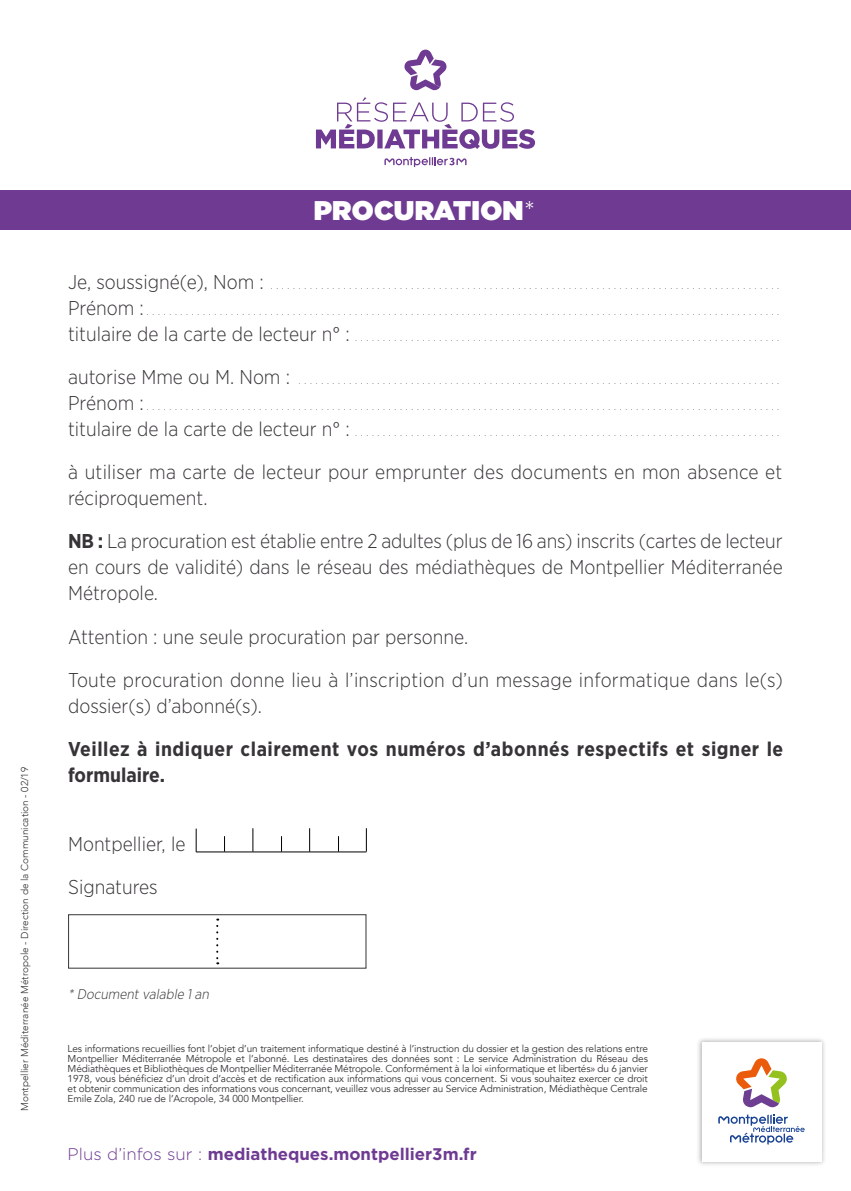
<style>
.page{position:relative;width:851px;height:1191px;background:#fff}
.page>*{position:absolute;margin:0;border:0;box-sizing:border-box;transform-origin:0 0}
.t1{font:900 27px "Gotham";letter-spacing:.01em;color:#fff}
.t2{font:300 20px/26px "Gotham Narrow";color:#373437}
.t3{font:700 20px/26px "Gotham Narrow";letter-spacing:.025em;color:#373437}
.t4{font:700 16.8px "Gotham";color:#6f3b92}
.t5{font:italic 300 14px "Gotham Narrow";color:#373437}
.t6{font:10px/10px "Avenir";letter-spacing:-.01em;color:#373437;text-align:justify}
.t7{font:300 10px "Avenir";color:#373437}
.t8{font:300 9px "Gotham Narrow";color:#373437}
.s1{font-weight:300}
.s2{font-weight:700}
</style>
<div class="page">
<svg style="left:316px;top:97px;width:219px;height:52px"></svg>
<svg style="left:404px;top:50px;width:43px;height:40px"></svg>
<svg style="left:384px;top:157px;width:82px;height:10px"></svg>
<div style="left:0;top:190px;width:850px;height:40px;background:#6f3b92"></div>
<img style="left:698px;top:1039px;width:127px;height:126px">
<svg style="left:701px;top:1041px;width:120px;height:120px"></svg>
<hr style="left:196px;top:851px;width:170px;height:1px;background:#000">
<svg style="left:196px;top:828px;width:1px;height:24px"></svg>
<svg style="left:252px;top:828px;width:1px;height:23px"></svg>
<svg style="left:309px;top:828px;width:1px;height:23px"></svg>
<svg style="left:224px;top:836px;width:1px;height:15px"></svg>
<svg style="left:281px;top:836px;width:1px;height:15px"></svg>
<svg style="left:338px;top:836px;width:1px;height:15px"></svg>
<svg style="left:366px;top:828px;width:1px;height:23px"></svg>
<div style="left:68px;top:914px;width:298px;height:54px;border:1px solid #373437"></div>
<svg style="left:216px;top:918px;width:2px;height:46px"></svg>
<p class="t7" style="left:19px;top:1111px;width:345px;rotate:-90deg">Montpellier Méditerranée Métropole - Direction de la Communication - 02/19</p>
<h1 class="t1" style="left:314px;top:191px;width:223px">PROCURATION<span class="s1">*</span></h1>
<h2 class="t2" style="left:68px;top:269px;width:197px">Je, soussigné(e), Nom :</h2>
<p class="t8" style="left:271px;top:281px;width:504px">. . . . . . . . . . . . . . . . . . . . . . . . . . . . . . . . . . . . . . . . . . . . . . . . . . . . . . . . . . . . . . . . . . . . . . . . . . . . . . . . . . . . . . . . . .</p>
<h2 class="t2" style="left:68px;top:295px;width:77px">Prénom :</h2>
<p class="t8" style="left:147px;top:307px;width:628px">. . . . . . . . . . . . . . . . . . . . . . . . . . . . . . . . . . . . . . . . . . . . . . . . . . . . . . . . . . . . . . . . . . . . . . . . . . . . . . . . . . . . . . . . . . . . . . . . . . . . . . . . . . . . . . . .</p>
<h2 class="t2" style="left:68px;top:321px;width:283px">titulaire de la carte de lecteur n° :</h2>
<p class="t8" style="left:355px;top:333px;width:420px">. . . . . . . . . . . . . . . . . . . . . . . . . . . . . . . . . . . . . . . . . . . . . . . . . . . . . . . . . . . . . . . . . . . . . . . . . . .</p>
<h2 class="t2" style="left:68px;top:364px;width:223px">autorise Mme ou M. Nom :</h2>
<p class="t8" style="left:299px;top:376px;width:476px">. . . . . . . . . . . . . . . . . . . . . . . . . . . . . . . . . . . . . . . . . . . . . . . . . . . . . . . . . . . . . . . . . . . . . . . . . . . . . . . . . . . . .</p>
<h2 class="t2" style="left:68px;top:390px;width:77px">Prénom :</h2>
<p class="t8" style="left:147px;top:402px;width:628px">. . . . . . . . . . . . . . . . . . . . . . . . . . . . . . . . . . . . . . . . . . . . . . . . . . . . . . . . . . . . . . . . . . . . . . . . . . . . . . . . . . . . . . . . . . . . . . . . . . . . . . . . . . . . . . . .</p>
<h2 class="t2" style="left:68px;top:416px;width:283px">titulaire de la carte de lecteur n° :</h2>
<p class="t8" style="left:355px;top:428px;width:420px">. . . . . . . . . . . . . . . . . . . . . . . . . . . . . . . . . . . . . . . . . . . . . . . . . . . . . . . . . . . . . . . . . . . . . . . . . . .</p>
<h2 class="t2" style="left:68px;top:459px;width:715px">à utiliser ma carte de lecteur pour emprunter des documents en mon absence et réciproquement.</h2>
<h2 class="t2" style="left:68px;top:528px;width:716px;text-align:justify"><span class="s2">NB :</span> La procuration est établie entre 2 adultes (plus de 16 ans) inscrits (cartes de lecteur en cours de validité) dans le réseau des médiathèques de Montpellier Méditerranée Métropole.</h2>
<h2 class="t2" style="left:68px;top:614px;width:716px;line-height:43px">Attention : une seule procuration par personne.<br>Toute procuration donne lieu à l’inscription d’un message informatique dans le(s)</h2>
<h2 class="t2" style="left:68px;top:692px;width:192px">dossier(s) d’abonné(s).</h2>
<h2 class="t3" style="left:68px;top:735px;width:716px">Veillez à indiquer clairement vos numéros d’abonnés respectifs et signer le formulaire.</h2>
<h2 class="t2" style="left:68px;top:821px;width:119px;line-height:43px">Montpellier, le<br>Signatures</h2>
<h3 class="t5" style="left:68px;top:985px;width:145px">*Documentvalable 1an</h3>
<p class="t6" style="left:68px;top:1043px;width:581px">Les informations recueillies font l’objet d’un traitement informatique destiné à l’instruction du dossier et la gestion des relations entre Montpellier Méditerranée Métropole et l’abonné. Les destinataires des données sont : Le service Administration du Réseau des Médiathèques et Bibliothèques de Montpellier Méditerranée Métropole. Conformément à la loi «informatique et libertés» du 6 janvier 1978, vous bénéficiez d’un droit d’accès et de rectification aux informations qui vous concernent. Si vous souhaitez exercer ce droit et obtenir communication des informations vous concernant, veuillez vous adresser au Service Administration, Médiathèque Centrale Emile Zola, 240 rue de l’Acropole, 34 000 Montpellier.</p>
<h3 class="t4" style="left:68px;top:1142px;width:410px"><span class="s1">Plus d’infos sur :</span> mediatheques.montpellier3m.fr</h3>
</div>
